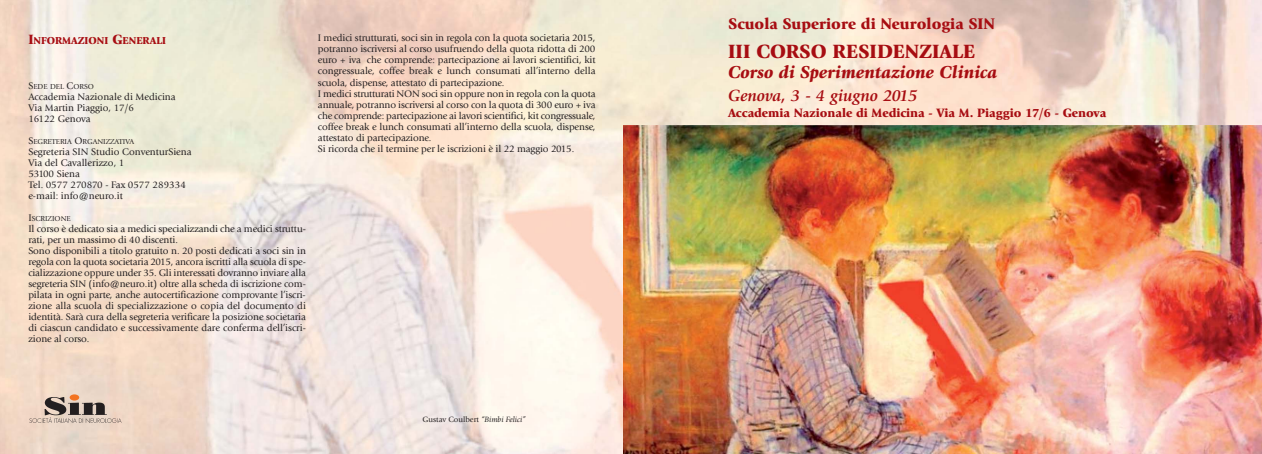
<style>
.page{position:relative;width:1262px;height:454px;background:#fff}
.page>*{position:absolute;margin:0;border:0;box-sizing:border-box;transform-origin:0 0}
.t1{font:900 20px "Giovanni";color:#a70d12}
.t2{font:italic 900 18px "Giovanni";color:#a70d12}
.t3{font:italic 700 16.9px "Giovanni";color:#a70d12}
.t4{font:900 16px "Giovanni";color:#a70d12}
.t5{font:900 12.6px "Giovanni";color:#a70d12}
.t6{font:900 10.5px "Giovanni";color:#a70d12}
.t7{font:10px/11px "Giovanni";letter-spacing:-.01em;color:#231f20}
.t8{font:8px "Giovanni";color:#231f20}
.t9{font:7.5px "Giovanni";color:#231f20}
.s1{font-size:14px}
.s2{font-size:10px}
.s3{font-style:italic}
</style>
<div class="page">
<img style="left:0;top:0;width:1261px;height:453px">
<img style="left:624px;top:125px;width:637px;height:328px">
<img style="left:28px;top:396px;width:95px;height:28px">
<div style="left:70px;top:394px;width:9px;height:6px;background:#f37321;border-radius:50%"></div>
<p class="t6" style="left:28px;top:37px;width:139px"><span class="s1">I</span>NFORMAZIONI <span class="s1">G</span>ENERALI</p>
<p class="t9" style="left:28px;top:83px;width:67px"><span class="s2">S</span>EDE DEL <span class="s2">C</span>ORSO</p>
<p class="t7" style="left:28px;top:92px;width:149px">Accademia Nazionale di Medicina<br>Via Martin Piaggio, 17/6<br>16122 Genova</p>
<p class="t9" style="left:28px;top:138px;width:107px"><span class="s2">S</span>EGRETERIA <span class="s2">O</span>RGANIZZATIVA</p>
<p class="t7" style="left:28px;top:147px;width:165px">Segreteria SIN Studio ConventurSiena<br>Via del Cavallerizzo, 1<br>53100 Siena<br>Tel. 0577 270870 - Fax 0577 289334 e-mail: info@neuro.it</p>
<p class="t9" style="left:28px;top:215px;width:44px"><span class="s2">I</span>SCRIZIONE</p>
<p class="t7" style="left:28px;top:224px;width:279px">Il corso è dedicato sia a medici specializzandi che a medici struttu&shy;rati, per un massimo di 40 discenti.<br>Sono disponibili a titolo gratuito n. 20 posti dedicati a soci sin in regola con la quota societaria 2015, ancora iscritti alla scuola di spe&shy;cializzazione oppure under 35. Gli interessati dovranno inviare alla segreteria SIN (info@neuro.it) oltre alla scheda di iscrizione com&shy;pilata in ogni parte, anche autocertificazione comprovante l’iscri&shy;zione alla scuola di specializzazione o copia del documento di identità. Sarà cura della segreteria verificare la posizione societaria di ciascun candidato e successivamente dare conferma dell’iscri&shy;zione al corso.</p>
<p class="t7" style="left:318px;top:33px;width:279px">I medici strutturati, soci sin in regola con la quota societaria 2015, potranno iscriversi al corso usufruendo della quota ridotta di 200 euro + iva che comprende: partecipazione ai lavori scientifici, kit congressuale, coffee break e lunch consumati all’interno della scuola, dispense, attestato di partecipazione.<br>I medici strutturati NON soci sin oppure non in regola con la quota annuale, potranno iscriversi al corso con la quota di 300 euro + iva che comprende: partecipazione ai lavori scientifici, kit congressuale, coffee break e lunch consumati all’interno della scuola, dispense, attestato di partecipazione.<br>Si ricorda che il termine per le iscrizioni è il 22 maggio 2015.</p>
<p class="t8" style="left:422px;top:416px;width:105px">Gustav Coulbert <span class="s3">“Bimbi Felici”</span></p>
<h3 class="t4" style="left:728px;top:18px;width:268px">Scuola Superiore di Neurologia SIN</h3>
<h1 class="t1" style="left:728px;top:44px;width:248px">III CORSO RESIDENZIALE</h1>
<h2 class="t2" style="left:728px;top:65px;width:271px">Corso di Sperimentazione Clinica</h2>
<h3 class="t3" style="left:728px;top:89px;width:191px">Genova, 3 - 4 giugno 2015</h3>
<p class="t5" style="left:728px;top:108px;width:379px">Accademia Nazionale di Medicina - Via M. Piaggio 17/6 - Genova</p>
</div>
